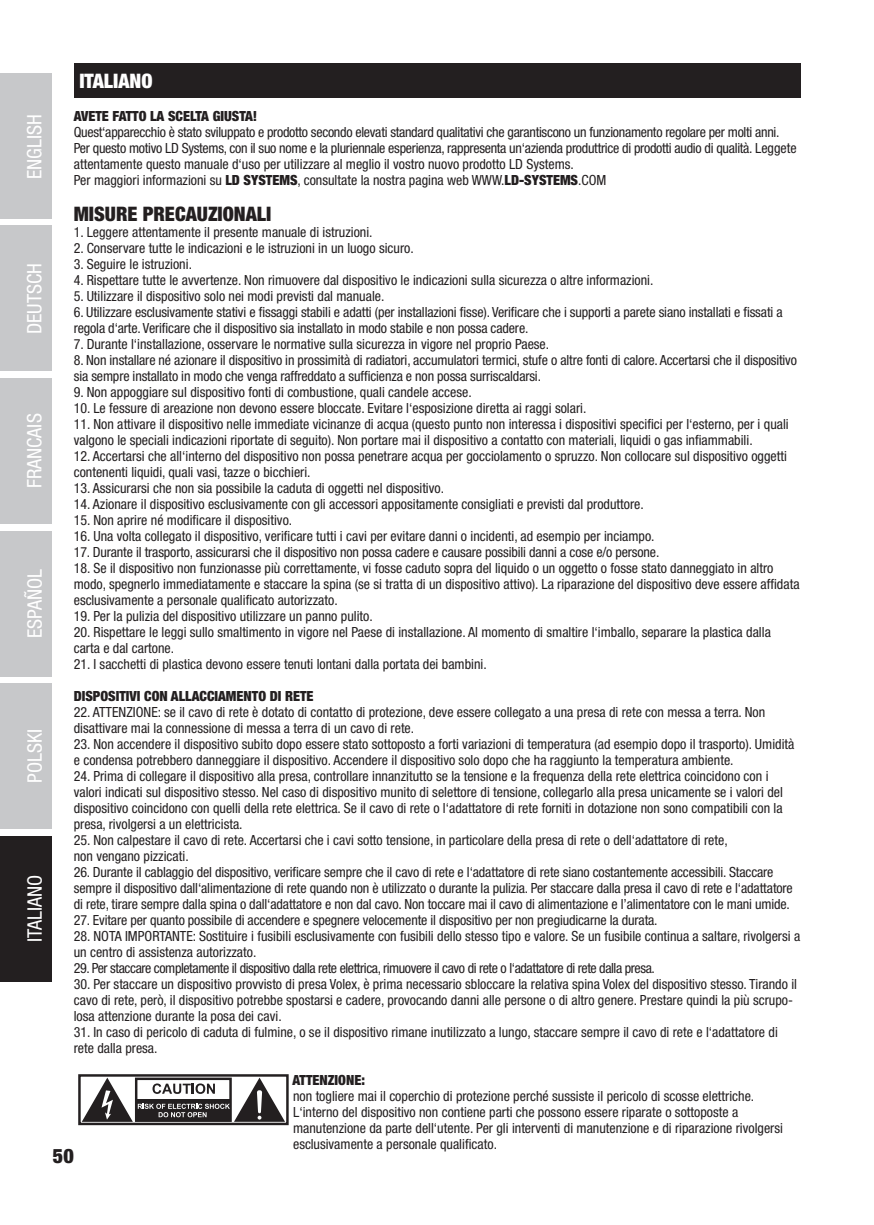
<style>
.page{position:relative;width:874px;height:1225px;background:#fff}
.page>*{position:absolute;margin:0;border:0;box-sizing:border-box;transform-origin:0 0}
.t1{font:condensed 20px "Helvetica Neue LT Std";color:#fff}
.t2{font:900 condensed 20px "Helvetica Neue LT Pro";color:#231f20}
.t3{font:900 condensed 20px "Helvetica Neue LT Pro";color:#fff}
.t4{font:900 condensed 20px "Helvetica Neue LT Std";color:#231f20}
.t5{font:condensed 14px/16px "Helvetica Neue LT Pro";color:#231f20}
.t6{font:condensed 14px/16px "Helvetica Neue LT Pro";letter-spacing:-.02em;color:#231f20}
.t7{font:condensed 14px "Helvetica Neue LT Pro";letter-spacing:-.03em;color:#231f20}
.t8{font:900 condensed 14px "Helvetica Neue LT Pro";color:#231f20}
.s1{font-weight:900}
</style>
<div class="page">
<div style="left:0;top:74px;width:52px;height:145px;background:#c7c8ca"></div>
<div style="left:0;top:226px;width:52px;height:145px;background:#c7c8ca"></div>
<div style="left:0;top:378px;width:52px;height:146px;background:#c7c8ca"></div>
<div style="left:0;top:531px;width:52px;height:146px;background:#c7c8ca"></div>
<div style="left:0;top:683px;width:52px;height:146px;background:#c7c8ca"></div>
<div style="left:0;top:836px;width:52px;height:145px;background:#231f20"></div>
<div style="left:74px;top:63px;width:725px;height:35px;background:#231f20"></div>
<svg style="left:78px;top:1074px;width:211px;height:52px"></svg>
<h1 class="t1" style="left:23px;top:179px;width:66px;rotate:-90deg">ENGLISH</h1>
<h1 class="t1" style="left:23px;top:334px;width:73px;rotate:-90deg">DEUTSCH</h1>
<h1 class="t1" style="left:23px;top:488px;width:76px;rotate:-90deg">FRANCAIS</h1>
<h1 class="t1" style="left:23px;top:638px;width:71px;rotate:-90deg">ESPAÑOL</h1>
<h1 class="t1" style="left:23px;top:782px;width:55px;rotate:-90deg">POLSKI</h1>
<h1 class="t1" style="left:23px;top:942px;width:69px;rotate:-90deg">ITALIANO</h1>
<h1 class="t3" style="left:79px;top:69px;width:74px">ITALIANO</h1>
<p class="t8" style="left:74px;top:107px;width:185px">AVETE FATTO LA SCELTA GIUSTA!</p>
<p class="t6" style="left:74px;top:124px;width:724px">Quest‘apparecchio è stato sviluppato e prodotto secondo elevati standard qualitativi che garantiscono un funzionamento regolare per molti anni.<br>Per questo motivo LD Systems, con il suo nome e la pluriennale esperienza, rappresenta un‘azienda produttrice di prodotti audio di qualità. Leggete attentamente questo manuale d‘uso per utilizzare al meglio il vostro nuovo prodotto LD Systems.<br>Per maggiori informazioni su <span class="s1">LD SYSTEMS</span>, consultate la nostra pagina web WWW.<span class="s1">LD-SYSTEMS</span>.COM</p>
<h1 class="t2" style="left:74px;top:202px;width:199px">MISURE PRECAUZIONALI</h1>
<p class="t5" style="left:74px;top:224px;width:300px">1. Leggere attentamente il presente manuale di istruzioni.</p>
<p class="t5" style="left:74px;top:240px;width:341px">2. Conservare tutte le indicazioni e le istruzioni in un luogo sicuro.</p>
<p class="t5" style="left:74px;top:256px;width:120px">3. Seguire le istruzioni.</p>
<p class="t5" style="left:74px;top:272px;width:581px">4. Rispettare tutte le avvertenze. Non rimuovere dal dispositivo le indicazioni sulla sicurezza o altre informazioni.</p>
<p class="t5" style="left:74px;top:288px;width:312px">5. Utilizzare il dispositivo solo nei modi previsti dal manuale.</p>
<p class="t5" style="left:74px;top:304px;width:710px">6. Utilizzare esclusivamente stativi e fissaggi stabili e adatti (per installazioni fisse). Verificare che i supporti a parete siano installati e fissati a regola d‘arte. Verificare che il dispositivo sia installato in modo stabile e non possa cadere.</p>
<p class="t5" style="left:74px;top:336px;width:476px">7. Durante l‘installazione, osservare le normative sulla sicurezza in vigore nel proprio Paese.</p>
<p class="t5" style="left:74px;top:352px;width:724px">8. Non installare né azionare il dispositivo in prossimità di radiatori, accumulatori termici, stufe o altre fonti di calore. Accertarsi che il dispositivo sia sempre installato in modo che venga raffreddato a sufficienza e non possa surriscaldarsi.</p>
<p class="t5" style="left:74px;top:384px;width:399px">9. Non appoggiare sul dispositivo fonti di combustione, quali candele accese.</p>
<p class="t5" style="left:74px;top:400px;width:514px">10. Le fessure di areazione non devono essere bloccate. Evitare l‘esposizione diretta ai raggi solari.</p>
<p class="t5" style="left:74px;top:416px;width:716px">11. Non attivare il dispositivo nelle immediate vicinanze di acqua (questo punto non interessa i dispositivi specifici per l‘esterno, per i quali valgono le speciali indicazioni riportate di seguito). Non portare mai il dispositivo a contatto con materiali, liquidi o gas infiammabili.</p>
<p class="t5" style="left:74px;top:448px;width:714px">12. Accertarsi che all‘interno del dispositivo non possa penetrare acqua per gocciolamento o spruzzo. Non collocare sul dispositivo oggetti contenenti liquidi, quali vasi, tazze o bicchieri.</p>
<p class="t5" style="left:74px;top:480px;width:371px">13. Assicurarsi che non sia possibile la caduta di oggetti nel dispositivo.</p>
<p class="t5" style="left:74px;top:496px;width:571px">14. Azionare il dispositivo esclusivamente con gli accessori appositamente consigliati e previsti dal produttore.</p>
<p class="t5" style="left:74px;top:512px;width:220px">15. Non aprire né modificare il dispositivo.</p>
<p class="t5" style="left:74px;top:528px;width:582px">16. Una volta collegato il dispositivo, verificare tutti i cavi per evitare danni o incidenti, ad esempio per inciampo.</p>
<p class="t5" style="left:74px;top:544px;width:586px">17. Durante il trasporto, assicurarsi che il dispositivo non possa cadere e causare possibili danni a cose e/o persone.</p>
<p class="t5" style="left:74px;top:560px;width:727px">18. Se il dispositivo non funzionasse più correttamente, vi fosse caduto sopra del liquido o un oggetto o fosse stato danneggiato in altro modo, spegnerlo immediatamente e staccare la spina (se si tratta di un dispositivo attivo). La riparazione del dispositivo deve essere affidata esclusivamente a personale qualificato autorizzato.</p>
<p class="t5" style="left:74px;top:608px;width:300px">19. Per la pulizia del dispositivo utilizzare un panno pulito.</p>
<p class="t5" style="left:74px;top:624px;width:698px">20. Rispettare le leggi sullo smaltimento in vigore nel Paese di installazione. Al momento di smaltire l‘imballo, separare la plastica dalla carta e dal cartone.</p>
<p class="t5" style="left:74px;top:656px;width:414px">21. I sacchetti di plastica devono essere tenuti lontani dalla portata dei bambini.</p>
<p class="t8" style="left:74px;top:688px;width:241px">DISPOSITIVI CON ALLACCIAMENTO DI RETE</p>
<p class="t5" style="left:74px;top:704px;width:692px">22. ATTENZIONE: se il cavo di rete è dotato di contatto di protezione, deve essere collegato a una presa di rete con messa a terra. Non disattivare mai la connessione di messa a terra di un cavo di rete.</p>
<p class="t5" style="left:74px;top:736px;width:721px">23. Non accendere il dispositivo subito dopo essere stato sottoposto a forti variazioni di temperatura (ad esempio dopo il trasporto). Umidità e condensa potrebbero danneggiare il dispositivo. Accendere il dispositivo solo dopo che ha raggiunto la temperatura ambiente.</p>
<p class="t5" style="left:74px;top:768px;width:710px">24. Prima di collegare il dispositivo alla presa, controllare innanzitutto se la tensione e la frequenza della rete elettrica coincidono con i valori indicati sul dispositivo stesso. Nel caso di dispositivo munito di selettore di tensione, collegarlo alla presa unicamente se i valori del dispositivo coincidono con quelli della rete elettrica. Se il cavo di rete o l‘adattatore di rete forniti in dotazione non sono compatibili con la presa, rivolgersi a un elettricista.</p>
<p class="t5" style="left:74px;top:832px;width:655px">25. Non calpestare il cavo di rete. Accertarsi che i cavi sotto tensione, in particolare della presa di rete o dell‘adattatore di rete, non vengano pizzicati.</p>
<p class="t5" style="left:74px;top:864px;width:720px">26. Durante il cablaggio del dispositivo, verificare sempre che il cavo di rete e l‘adattatore di rete siano costantemente accessibili. Staccare sempre il dispositivo dall‘alimentazione di rete quando non è utilizzato o durante la pulizia. Per staccare dalla presa il cavo di rete e l‘adattatore di rete, tirare sempre dalla spina o dall‘adattatore e non dal cavo. Non toccare mai il cavo di alimentazione e l’alimentatore con le mani umide.</p>
<p class="t5" style="left:74px;top:912px;width:585px">27. Evitare per quanto possibile di accendere e spegnere velocemente il dispositivo per non pregiudicarne la durata.</p>
<p class="t5" style="left:74px;top:928px;width:727px">28. NOTA IMPORTANTE: Sostituire i fusibili esclusivamente con fusibili dello stesso tipo e valore. Se un fusibile continua a saltare, rivolgersi a un centro di assistenza autorizzato.</p>
<p class="t7" style="left:74px;top:960px;width:582px">29. Per staccare completamente il dispositivo dalla rete elettrica, rimuovere il cavo di rete o l‘adattatore di rete dalla presa.</p>
<p class="t5" style="left:74px;top:976px;width:724px">30. Per staccare un dispositivo provvisto di presa Volex, è prima necessario sbloccare la relativa spina Volex del dispositivo stesso. Tirando il cavo di rete, però, il dispositivo potrebbe spostarsi e cadere, provocando danni alle persone o di altro genere. Prestare quindi la più scrupo&shy;losa attenzione durante la posa dei cavi.</p>
<p class="t5" style="left:74px;top:1024px;width:705px">31. In caso di pericolo di caduta di fulmine, o se il dispositivo rimane inutilizzato a lungo, staccare sempre il cavo di rete e l‘adattatore di rete dalla presa.</p>
<p class="t8" style="left:292px;top:1071px;width:74px">ATTENZIONE:</p>
<p class="t5" style="left:293px;top:1088px;width:491px">non togliere mai il coperchio di protezione perché sussiste il pericolo di scosse elettriche.<br>L‘interno del dispositivo non contiene parti che possono essere riparate o sottoposte a manutenzione da parte dell‘utente. Per gli interventi di manutenzione e di riparazione rivolgersi esclusivamente a personale qualificato.</p>
<h1 class="t4" style="left:53px;top:1143px;width:22px">50</h1>
</div>
